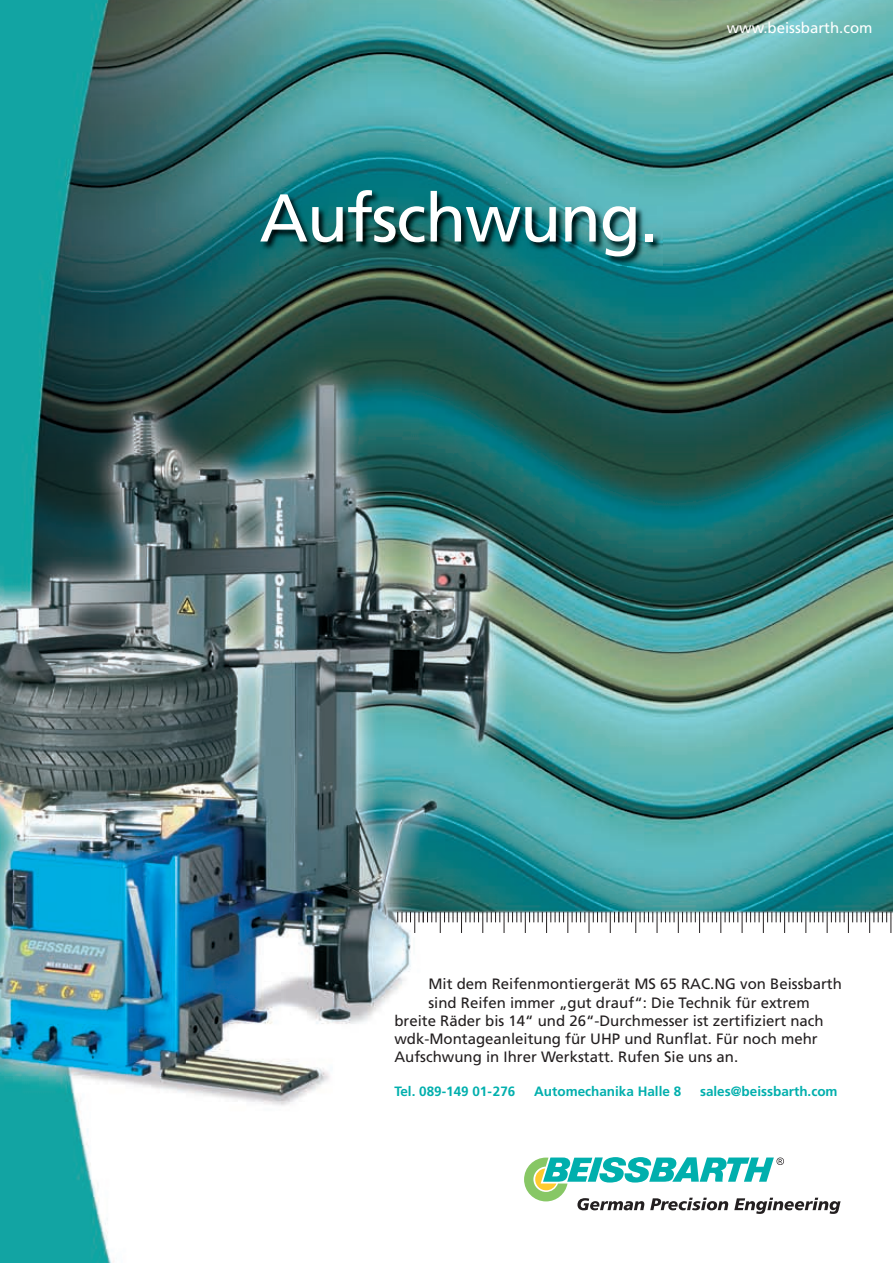
<style>
.page{position:relative;width:893px;height:1263px;background:#fff}
.page>*{position:absolute;margin:0;border:0;box-sizing:border-box;transform-origin:0 0}
.t1{font:67.5px "Frutiger";letter-spacing:-.02em;color:#fff}
.t2{font:15px "Frutiger";color:#231f20}
.t3{font:15px "Frutiger";color:#fff}
.t4{font:700 13.5px "Frutiger";color:#00afad}
</style>
<div class="page">
<img style="left:0;top:0;width:893px;height:1263px">
<svg style="left:397px;top:912px;width:494px;height:21px"></svg>
<svg style="left:524px;top:1157px;width:317px;height:57px"></svg>
<img style="left:260px;top:189px;width:402px;height:77px">
<h1 class="t1" style="left:259px;top:178px;width:400px">Aufschwung.</h1>
<p class="t3" style="left:727px;top:19px;width:147px">www.beissbarth.com</p>
<p class="t2" style="left:428px;top:975px;width:415px">Mit dem Reifenmontiergerät MS 65 RAC.NG von Beissbarth</p>
<p class="t2" style="left:428px;top:993px;width:383px">sind Reifen immer „gut drauf“: Die Technik für extrem</p>
<p class="t2" style="left:394px;top:1011px;width:431px">breite Räder bis 14“ und 26“-Durchmesser ist zertifiziert nach</p>
<p class="t2" style="left:394px;top:1029px;width:425px">wdk-Montageanleitung für UHP und Runflat. Für noch mehr</p>
<p class="t2" style="left:394px;top:1047px;width:345px">Aufschwung in Ihrer Werkstatt. Rufen Sie uns an.</p>
<p class="t4" style="left:394px;top:1083px;width:123px">Tel. 089-149 01-276</p>
<p class="t4" style="left:534px;top:1083px;width:149px">Automechanika Halle 8</p>
<p class="t4" style="left:700px;top:1083px;width:139px">sales@beissbarth.com</p>
</div>
